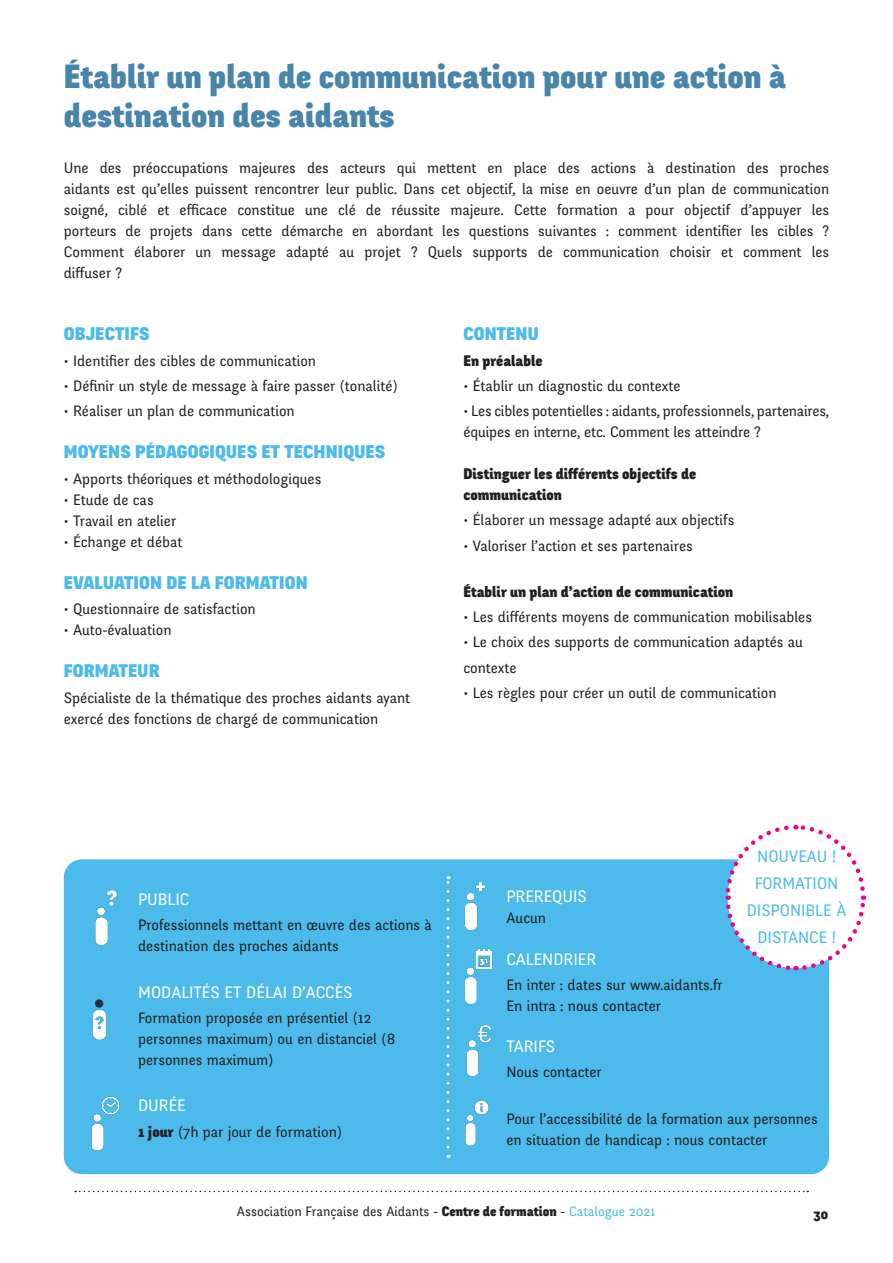
<style>
.page{position:relative;width:893px;height:1263px;background:#fff}
.page>*{position:absolute;margin:0;border:0;box-sizing:border-box;transform-origin:0 0}
.t1{font:900 33px "Fengardo Neue";color:#4785aa}
.t2{font:900 18px "Fengardo Neue";letter-spacing:.01em;color:#4cbbeb}
.t3{font:16.5px "Fengardo Neue";color:#fff}
.t4{font:16.5px/27px "Fengardo Neue";color:#4cbbeb;text-align:center}
.t5{font:15px/21px "Fengardo Neue";color:#231f20}
.t6{font:900 15px "Fengardo Neue";color:#231f20}
.t7{font:13.5px "Fengardo Neue";color:#231f20}
.t8{font:900 13.5px "Fengardo Neue";color:#231f20}
.s1{font-weight:900}
.s2{color:#4cbbeb}
</style>
<div class="page">
<svg style="left:75px;top:1191px;width:733px;height:1px"></svg>
<div style="left:64px;top:859px;width:765px;height:315px;background:#4cbbeb;border-radius:18px"></div>
<svg style="left:446px;top:1091px;width:3px;height:56px"></svg>
<svg style="left:723px;top:825px;width:144px;height:148px"></svg>
<img style="left:446px;top:944px;width:47px;height:68px">
<img style="left:446px;top:1017px;width:46px;height:68px">
<img style="left:91px;top:1096px;width:29px;height:55px">
<img style="left:95px;top:890px;width:22px;height:56px">
<img style="left:446px;top:876px;width:39px;height:63px">
<img style="left:63px;top:956px;width:44px;height:127px">
<img style="left:465px;top:1100px;width:24px;height:46px">
<p class="t1" style="left:64px;top:58px;width:723px">Établir un plan de communication pour une action à</p>
<p class="t1" style="left:64px;top:97px;width:332px">destination des aidants</p>
<p class="t5" style="left:64px;top:158px;width:767px">Une des préoccupations majeures des acteurs qui mettent en place des actions à destination des proches</p>
<p class="t5" style="left:64px;top:179px;width:767px">aidants est qu’elles puissent rencontrer leur public. Dans cet objectif, la mise en oeuvre d’un plan de communication</p>
<p class="t5" style="left:64px;top:200px;width:767px">soigné, ciblé et efficace constitue une clé de réussite majeure. Cette formation a pour objectif d’appuyer les</p>
<p class="t5" style="left:64px;top:221px;width:767px">porteurs de projets dans cette démarche en abordant les questions suivantes : comment identifier les cibles ?</p>
<p class="t5" style="left:64px;top:242px;width:767px">Comment élaborer un message adapté au projet ? Quels supports de communication choisir et comment les</p>
<p class="t5" style="left:64px;top:263px;width:60px">diffuser ?</p>
<p class="t2" style="left:64px;top:324px;width:87px">OBJECTIFS</p>
<p class="t5" style="left:64px;top:350px;width:254px">• Identifier des cibles de communication</p>
<p class="t5" style="left:64px;top:376px;width:335px">• Définir un style de message à faire passer (tonalité)</p>
<p class="t5" style="left:64px;top:401px;width:232px">• Réaliser un plan de communication</p>
<p class="t2" style="left:64px;top:442px;width:323px">MOYENS PÉDAGOGIQUES ET TECHNIQUES</p>
<p class="t5" style="left:64px;top:468px;width:259px">• Apports théoriques et méthodologiques</p>
<p class="t5" style="left:64px;top:489px;width:91px">• Etude de cas</p>
<p class="t5" style="left:64px;top:510px;width:114px">• Travail en atelier</p>
<p class="t5" style="left:64px;top:531px;width:120px">• Échange et débat</p>
<p class="t2" style="left:64px;top:573px;width:245px">EVALUATION DE LA FORMATION</p>
<p class="t5" style="left:64px;top:599px;width:193px">• Questionnaire de satisfaction</p>
<p class="t5" style="left:64px;top:620px;width:109px">• Auto-évaluation</p>
<p class="t2" style="left:64px;top:661px;width:97px">FORMATEUR</p>
<p class="t5" style="left:64px;top:687px;width:348px">Spécialiste de la thématique des proches aidants ayant exercé des fonctions de chargé de communication</p>
<p class="t2" style="left:463px;top:324px;width:77px">CONTENU</p>
<p class="t6" style="left:463px;top:352px;width:81px">En préalable</p>
<p class="t5" style="left:463px;top:376px;width:219px">• Établir un diagnostic du contexte</p>
<p class="t5" style="left:463px;top:401px;width:367px">• Les cibles potentielles : aidants, professionnels, partenaires, équipes en interne, etc. Comment les atteindre ?</p>
<p class="t6" style="left:463px;top:465px;width:234px">Distinguer les différents objectifs de</p>
<p class="t6" style="left:463px;top:486px;width:100px">communication</p>
<p class="t5" style="left:463px;top:510px;width:272px">• Élaborer un message adapté aux objectifs</p>
<p class="t5" style="left:463px;top:535px;width:231px">• Valoriser l’action et ses partenaires</p>
<p class="t6" style="left:463px;top:583px;width:271px">Établir un plan d’action de communication</p>
<p class="t5" style="left:463px;top:607px;width:350px">• Les différents moyens de communication mobilisables</p>
<p class="t5" style="left:463px;top:632px;width:341px">• Le choix des supports de communication adaptés au</p>
<p class="t5" style="left:463px;top:657px;width:55px">contexte</p>
<p class="t5" style="left:463px;top:683px;width:314px">• Les règles pour créer un outil de communication</p>
<p class="t3" style="left:138px;top:890px;width:53px">PUBLIC</p>
<p class="t5" style="left:138px;top:915px;width:295px">Professionnels mettant en œuvre des actions à destination des proches aidants</p>
<p class="t3" style="left:138px;top:983px;width:216px">MODALITÉS ET DÉLAI D’ACCÈS</p>
<p class="t5" style="left:138px;top:1007px;width:259px">Formation proposée en présentiel (12 personnes maximum) ou en distanciel (8 personnes maximum)</p>
<p class="t3" style="left:138px;top:1096px;width:49px">DURÉE</p>
<p class="t5" style="left:138px;top:1121px;width:205px"><span class="s1">1 jour</span> (7h par jour de formation)</p>
<p class="t4" style="left:747px;top:843px;width:101px">NOUVEAU !<br>FORMATION<br>DISPONIBLE À<br>DISTANCE !</p>
<p class="t3" style="left:506px;top:886px;width:82px">PREREQUIS</p>
<p class="t5" style="left:506px;top:907px;width:41px">Aucun</p>
<p class="t3" style="left:506px;top:950px;width:91px">CALENDRIER</p>
<p class="t5" style="left:506px;top:975px;width:218px">En inter : dates sur www.aidants.fr</p>
<p class="t5" style="left:506px;top:996px;width:156px">En intra : nous contacter</p>
<p class="t3" style="left:506px;top:1037px;width:50px">TARIFS</p>
<p class="t5" style="left:506px;top:1062px;width:97px">Nous contacter</p>
<p class="t5" style="left:506px;top:1108px;width:313px">Pour l’accessibilité de la formation aux personnes en situation de handicap : nous contacter</p>
<p class="t7" style="left:237px;top:1204px;width:420px">Association Française des Aidants - <span class="s1">Centre de formation</span> - <span class="s2">Catalogue 2021</span></p>
<p class="t8" style="left:813px;top:1206px;width:16px">30</p>
</div>
